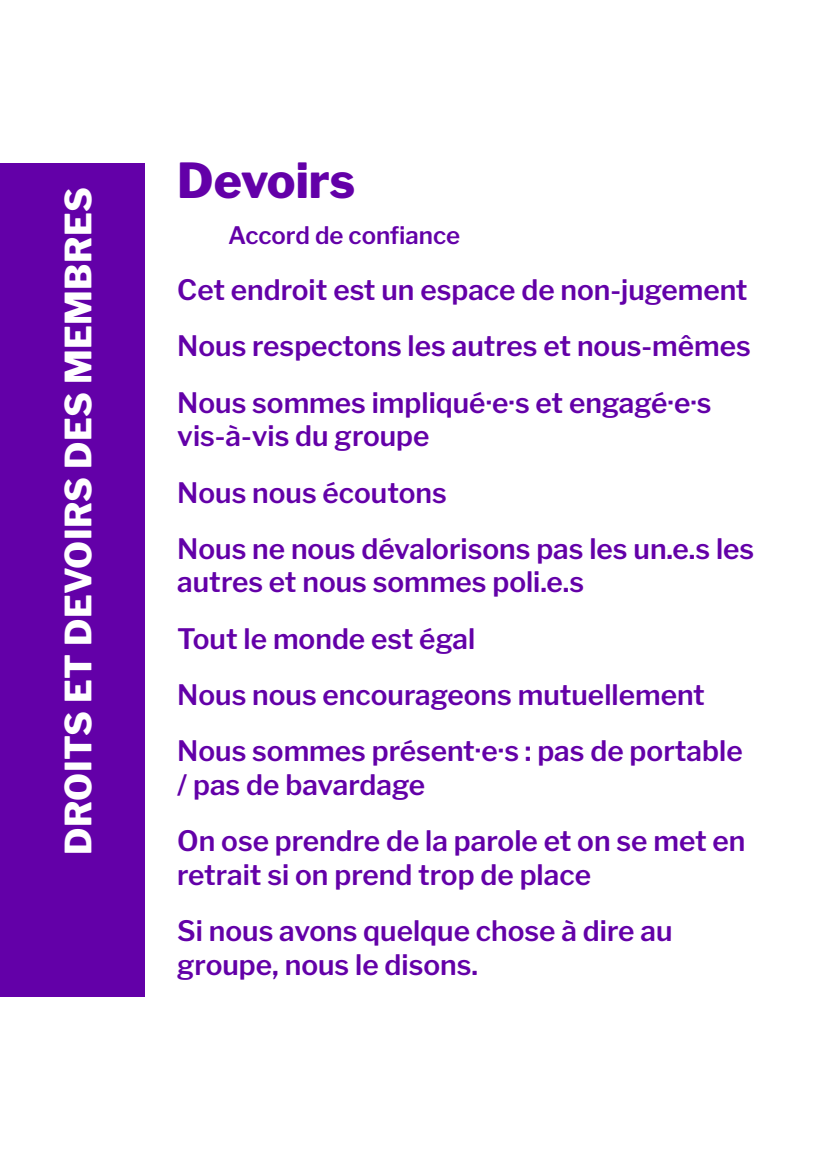
<style>
.page{position:relative;width:828px;height:1168px;background:#fff}
.page>*{position:absolute;margin:0;border:0;box-sizing:border-box;transform-origin:0 0}
.texte_courant{font:800 48px "Libre Franklin";letter-spacing:-.005em;color:#6300a8}
.titres_parties{font:800 36px "Libre Franklin";letter-spacing:.01em;color:#fff}
.pleine_page{font:600 28px/33.6px "Libre Franklin";color:#6300a8}
.soustitre{font:600 24px "Libre Franklin";letter-spacing:-.005em;color:#6300a8}
</style>
<div class="page">
<div style="left:0;top:163px;width:145px;height:833px;background:#6300a8"></div>
<p class="titres_parties" style="left:50px;top:855px;width:669px;rotate:-90deg">DROITS ET DEVOIRS DES MEMBRES</p>
<p class="texte_courant" style="left:177px;top:143px;width:180px">Devoirs</p>
<p class="soustitre" style="left:228px;top:216px;width:233px">Accord de confiance</p>
<p class="pleine_page" style="left:177px;top:270px;width:572px">Cet endroit est un espace de non-jugement</p>
<p class="pleine_page" style="left:177px;top:327px;width:575px">Nous respectons les autres et nous-mêmes</p>
<p class="pleine_page" style="left:177px;top:383px;width:536px">Nous sommes impliqué·e·s et engagé·e·s vis-à-vis du groupe</p>
<p class="pleine_page" style="left:177px;top:473px;width:271px">Nous nous écoutons</p>
<p class="pleine_page" style="left:177px;top:529px;width:578px">Nous ne nous dévalorisons pas les un.e.s les autres et nous sommes poli.e.s</p>
<p class="pleine_page" style="left:177px;top:619px;width:300px">Tout le monde est égal</p>
<p class="pleine_page" style="left:177px;top:675px;width:529px">Nous nous encourageons mutuellement</p>
<p class="pleine_page" style="left:177px;top:732px;width:567px">Nous sommes présent·e·s : pas de portable / pas de bavardage</p>
<p class="pleine_page" style="left:177px;top:821px;width:570px">On ose prendre de la parole et on se met en retrait si on prend trop de place</p>
<p class="pleine_page" style="left:177px;top:911px;width:497px">Si nous avons quelque chose à dire au groupe, nous le disons.</p>
</div>
